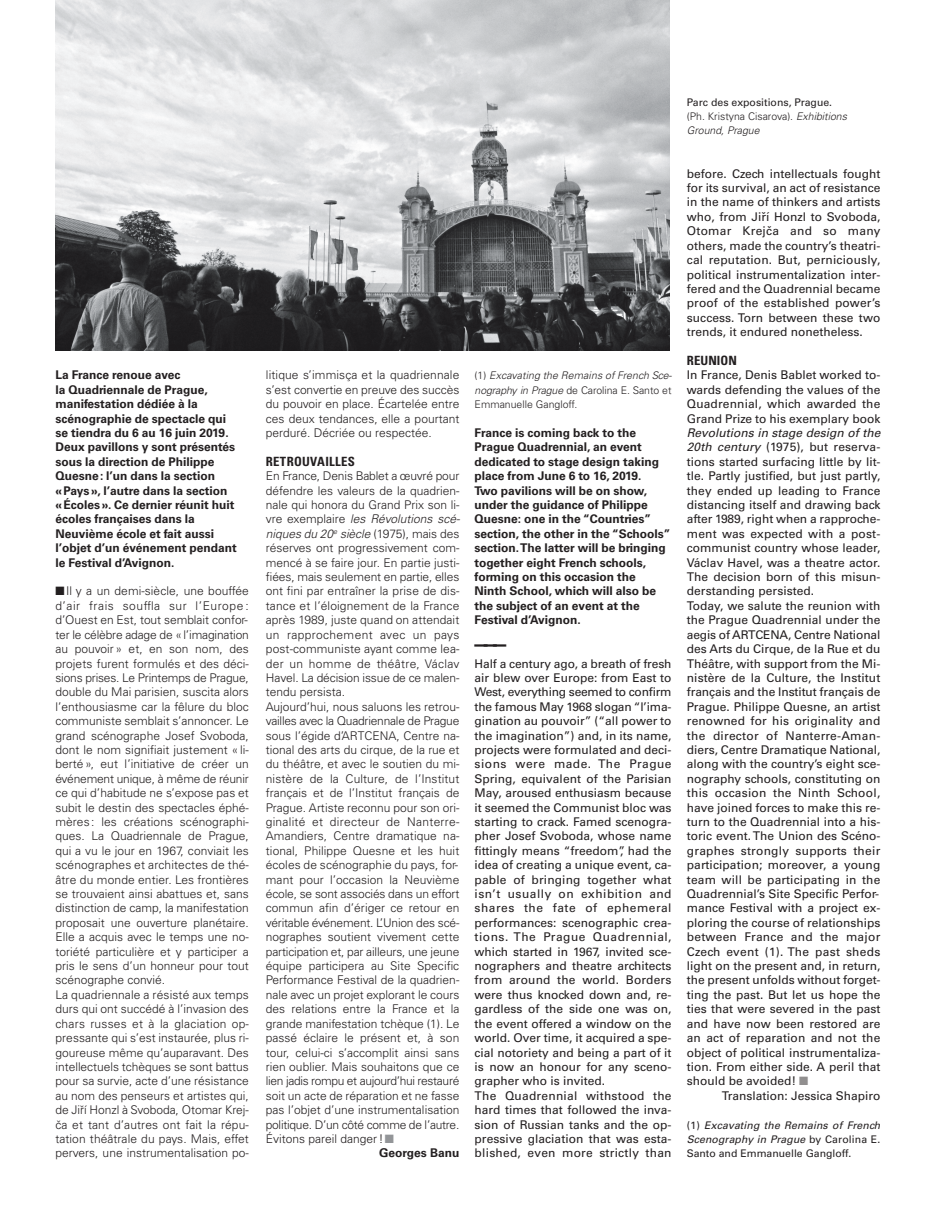
<style>
.page{position:relative;width:935px;height:1212px;background:#fff}
.page>*{position:absolute;margin:0;border:0;box-sizing:border-box;transform-origin:0 0}
.t1{font:13.2px "Univers LT Pro 85 X Black";color:#231f20}
.t2{font:700 condensed 12.75px "Univers LT Pro";letter-spacing:.025em;color:#231f20}
.t3{font:700 condensed 12.75px "Univers LT Pro";letter-spacing:.005em;color:#231f20}
.t4{font:300 12px/14.4px "Univers LT Pro 45";color:#231f20}
.t5{font:12px/14.4px "Univers LT Pro 55 Roman";color:#231f20}
.t6{font:700 12px/14.4px "Univers LT Pro 65";color:#231f20}
.t7{font:italic 12px "Univers LT Pro 55";color:#231f20}
.t8{font:italic 300 10.5px/14.4px "Univers LT Pro 45";color:#231f20;text-align:justify}
.t9{font:italic 10.5px/14.4px "Univers LT Pro 55";letter-spacing:.01em;color:#231f20}
.t10{font:10.5px "Univers LT Pro 55 Roman";color:#231f20}
.s1{font-style:italic}
.s2{color:#939598}
.s3{font-style:normal}
.s4{font-family:"Univers LT Pro 55";font-style:italic}
.s5{color:rgb(35 31 32/.5)}
.s6{font-family:"Univers LT Pro 55 Roman";font-style:normal}
</style>
<div class="page">
<img style="left:55px;top:0;width:615px;height:350px">
<p class="t6" style="left:55px;top:369px;width:183px">La France renoue avec<br>la Quadriennale de Prague, manifestation dédiée à la scénographie de spectacle qui se tiendra du 6 au 16 juin 2019.<br>Deux pavillons y sont présentés sous la direction de Philippe<br>Quesne: l’un dans la section «Pays», l’autre dans la section «Écoles». Ce dernier réunit huit écoles françaises dans la<br>Neuvième école et fait aussi l’objet d’un événement pendant le Festival d’Avignon.</p>
<p class="t4" style="left:55px;top:585px;width:195px">■Il y a un demi-siècle, une bouffée d’air frais souffla sur l’Europe : d’Ouest en Est, tout semblait confor&shy;ter le célèbre adage de «l’imagination au pouvoir» et, en son nom, des projets furent formulés et des déci&shy;sions prises. Le Printemps de Prague, double du Mai parisien, suscita alors l’enthousiasme car la fêlure du bloc communiste semblait s’annoncer. Le grand scénographe Josef Svoboda, dont le nom signifiait justement «li&shy;berté», eut l’initiative de créer un événement unique, à même de réunir ce qui d’habitude ne s’expose pas et subit le destin des spectacles éphé&shy;mères : les créations scénographi&shy;ques. La Quadriennale de Prague, qui a vu le jour en 1967, conviait les scénographes et architectes de thé&shy;âtre du monde entier. Les frontières se trouvaient ainsi abattues et, sans distinction de camp, la manifestation proposait une ouverture planétaire.<br>Elle a acquis avec le temps une no&shy;toriété particulière et y participer a pris le sens d’un honneur pour tout scénographe convié.<br>La quadriennale a résisté aux temps durs qui ont succédé à l’invasion des chars russes et à la glaciation op&shy;pressante qui s’est instaurée, plus ri&shy;goureuse même qu’auparavant. Des intellectuels tchèques se sont battus pour sa survie, acte d’une résistance au nom des penseurs et artistes qui, de Jiří Honzl à Svoboda, Otomar Krej&shy;ča et tant d’autres ont fait la répu&shy;tation théâtrale du pays. Mais, effet pervers, une instrumentalisation po-</p>
<p class="t4" style="left:266px;top:369px;width:195px;text-align:justify">litique s’immisça et la quadriennale s’est convertie en preuve des succès du pouvoir en place. Écartelée entre ces deux tendances, elle a pourtant perduré. Décriée ou respectée.</p>
<p class="t2" style="left:266px;top:456px;width:91px">RETROUVAILLES</p>
<p class="t4" style="left:266px;top:470px;width:195px">En France, Denis Bablet a œuvré pour défendre les valeurs de la quadrien&shy;nale qui honora du Grand Prix son li&shy;vre exemplaire <span class="s1">les Révolutions scé&shy;niques du 20</span><sup>e</sup> <span class="s1">siècle</span> (1975), mais des réserves ont progressivement com&shy;mencé à se faire jour. En partie justi&shy;fiées, mais seulement en partie, elles ont fini par entraîner la prise de dis&shy;tance et l’éloignement de la France après 1989, juste quand on attendait un rapprochement avec un pays post-communiste ayant comme lea&shy;der un homme de théâtre, Václav Havel. La décision issue de ce malen&shy;tendu persista.<br>Aujourd’hui, nous saluons les retrou&shy;vailles avec la Quadriennale de Prague sous l’égide d’ARTCENA, Centre na&shy;tional des arts du cirque, de la rue et du théâtre, et avec le soutien du mi&shy;nistère de la Culture, de l’Institut français et de l’Institut français de Prague. Artiste reconnu pour son ori&shy;ginalité et directeur de Nanterre-Amandiers, Centre dramatique na&shy;tional, Philippe Quesne et les huit écoles de scénographie du pays, for&shy;mant pour l’occasion la Neuvième école, se sont associés dans un effort commun afin d’ériger ce retour en véritable événement. L’Union des scé&shy;nographes soutient vivement cette participation et, par ailleurs, une jeune équipe participera au Site Specific Performance Festival de la quadrien&shy;nale avec un projet explorant le cours des relations entre la France et la grande manifestation tchèque (1). Le passé éclaire le présent et, à son tour, celui-ci s’accomplit ainsi sans rien oublier. Mais souhaitons que ce lien jadis rompu et aujourd’hui restauré soit un acte de réparation et ne fasse pas l’objet d’une instrumentalisation politique. D’un côté comme de l’autre.<br>Évitons pareil danger!<span class="s2">■</span></p>
<p class="t6" style="left:379px;top:1146px;width:82px">Georges Banu</p>
<p class="t8" style="left:475px;top:369px;width:198px"><span class="s3">(1)</span> Excavating the Remains of French Sce&shy;nography in Prague <span class="s3">de Carolina E. Santo et Emmanuelle Gangloff.</span></p>
<p class="t6" style="left:475px;top:426px;width:197px">France is coming back to the<br>Prague Quadrennial, an event dedicated to stage design taking place from June 6 to 16, 2019.<br>Two pavilions will be on show, under the guidance of Philippe<br>Quesne: one in the “Countries” section, the other in the “Schools” section.The latter will be bringing together eight French schools, forming on this occasion the<br>Ninth School, which will also be the subject of an event at the<br>Festival d’Avignon.</p>
<p class="t1" style="left:475px;top:639px;width:33px">———</p>
<p class="t5" style="left:475px;top:657px;width:198px">Half a century ago, a breath of fresh air blew over Europe: from East to<br>West, everything seemed to confirm the famous May 1968 slogan “l’ima&shy;gination au pouvoir” (“all power to the imagination”) and, in its name, projects were formulated and deci&shy;sions were made. The Prague<br>Spring, equivalent of the Parisian<br>May, aroused enthusiasm because it seemed the Communist bloc was starting to crack. Famed scenogra&shy;pher Josef Svoboda, whose name fittingly means “freedom”, had the idea of creating a unique event, ca&shy;pable of bringing together what isn’t usually on exhibition and shares the fate of ephemeral performances: scenographic crea&shy;tions. The Prague Quadrennial, which started in 1967, invited sce&shy;nographers and theatre architects from around the world. Borders were thus knocked down and, re&shy;gardless of the side one was on, the event offered a window on the world. Over time, it acquired a spe&shy;cial notoriety and being a part of it is now an honour for any sceno&shy;grapher who is invited.<br>The Quadrennial withstood the hard times that followed the inva&shy;sion of Russian tanks and the op&shy;pressive glaciation that was esta&shy;blished, even more strictly than</p>
<p class="t10" style="left:687px;top:98px;width:147px">Parc des expositions, Prague.</p>
<p class="t8" style="left:687px;top:110px;width:162px"><span class="s3">(Ph. Kristyna Cisarova).</span> Exhibitions<br>Ground, Prague</p>
<p class="t5" style="left:687px;top:167px;width:195px;text-align:justify">before. Czech intellectuals fought for its survival, an act of resistance in the name of thinkers and artists who, from Jiří Honzl to Svoboda, Otomar Krejča and so many others, made the country’s theatri&shy;cal reputation. But, perniciously, political instrumentalization inter&shy;fered and the Quadrennial became proof of the established power’s success. Torn between these two trends, it endured nonetheless.</p>
<p class="t3" style="left:687px;top:356px;width:51px">REUNION</p>
<p class="t5" style="left:687px;top:369px;width:195px;text-align:justify">In France, Denis Bablet worked to&shy;wards defending the values of the Quadrennial, which awarded the Grand Prize to his exemplary book</p>
<p class="t7" style="left:687px;top:428px;width:195px">Revolutions in stage design of the</p>
<p class="t5" style="left:687px;top:441px;width:195px"><span class="s4">20th century</span> (1975), but reserva&shy;tions started surfacing little by lit&shy;tle. Partly justified, but just partly, they ended up leading to France distancing itself and drawing back after 1989, right when a rapproche&shy;ment was expected with a post&shy;communist country whose leader, Václav Havel, was a theatre actor.<br>The decision born of this misun&shy;derstanding persisted.<br>Today, we salute the reunion with the Prague Quadrennial under the aegis of ARTCENA, Centre National des Arts du Cirque, de la Rue et du Théâtre, with support from the Mi&shy;nistère de la Culture, the Institut français and the Institut français de Prague. Philippe Quesne, an artist renowned for his originality and the director of Nanterre-Aman&shy;diers, Centre Dramatique National, along with the country’s eight sce&shy;nography schools, constituting on this occasion the Ninth School, have joined forces to make this re&shy;turn to the Quadrennial into a his&shy;toric event. The Union des Scéno&shy;graphes strongly supports their participation; moreover, a young team will be participating in the Quadrennial’s Site Specific Perfor&shy;mance Festival with a project ex&shy;ploring the course of relationships between France and the major Czech event (1). The past sheds light on the present and, in return, the present unfolds without forget&shy;ting the past. But let us hope the ties that were severed in the past and have now been restored are an act of reparation and not the object of political instrumentaliza&shy;tion. From either side. A peril that should be avoided! <span class="s5">■</span></p>
<p class="t5" style="left:722px;top:1089px;width:160px">Translation: Jessica Shapiro</p>
<p class="t9" style="left:687px;top:1118px;width:195px"><span class="s6">(1)</span> Excavating the Remains of French<br>Scenography in Prague <span class="s6">by Carolina E.</span></p>
<p class="t10" style="left:687px;top:1149px;width:166px">Santo and Emmanuelle Gangloff.</p>
</div>
